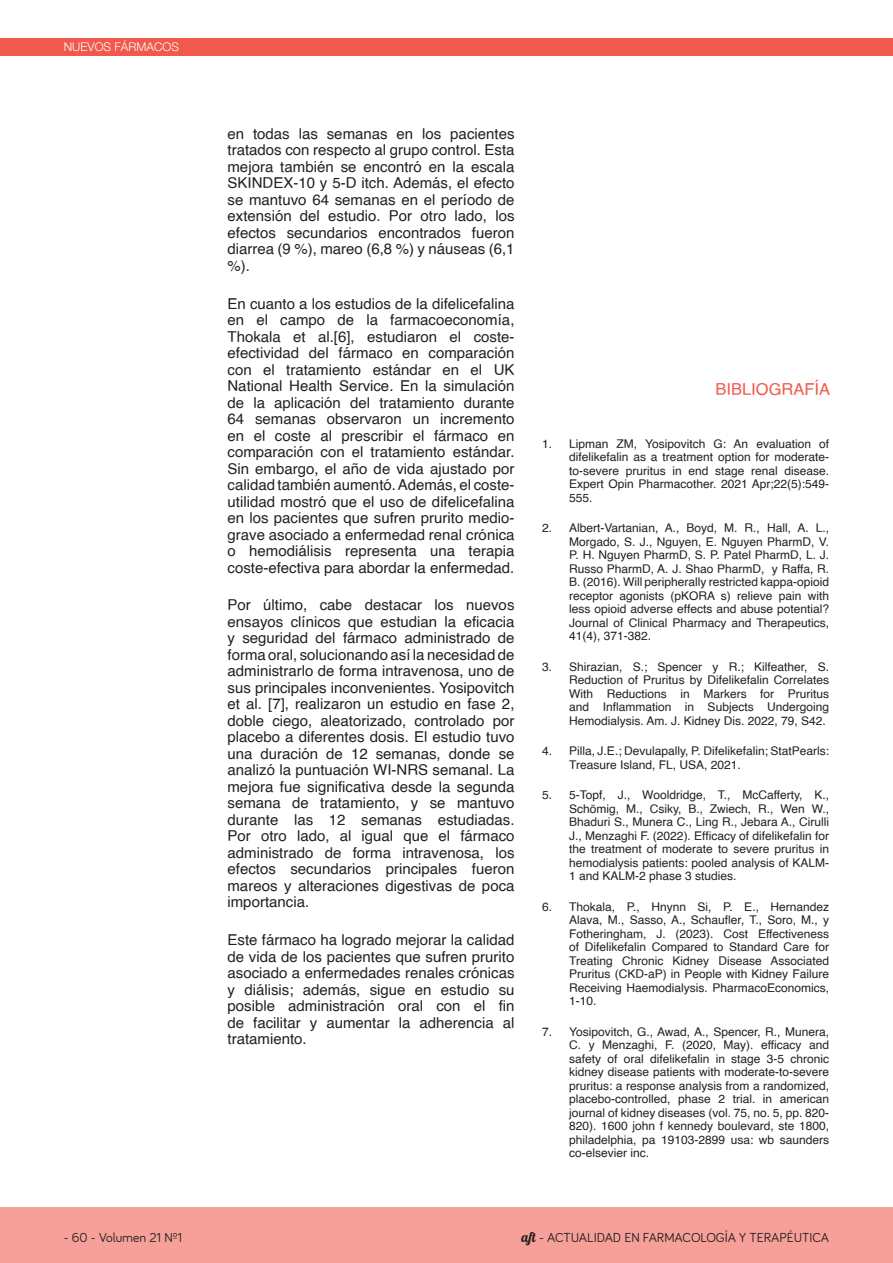
<style>
.page{position:relative;width:893px;height:1263px;background:#fff}
.page>*{position:absolute;margin:0;border:0;box-sizing:border-box;transform-origin:0 0}
.REFERENCIAS_BIBLIOGR{font:16.5px "Helvetica";color:#f0594c}
.ESTANDAR_2{font:15px/16.5px "Helvetica";color:#231f20;text-align:justify}
.NUMERACIÓN{font:13.5px "Bariol";color:#231f20}
.t1{font:12px/13.5px "Helvetica";color:#231f20;text-align:justify}
.t2{font:300 12px "Helvetica Neue";color:#fff}
.s1{font-family:"Lobster 1.4"}
</style>
<div class="page">
<div style="left:0;top:1208px;width:893px;height:55px;background:#f6a099"></div>
<div style="left:0;top:38px;width:893px;height:17px;background:#f0594c"></div>
<p class="t2" style="left:64px;top:40px;width:117px">NUEVOS FÁRMACOS</p>
<p class="ESTANDAR_2" style="left:227px;top:126px;width:289px">en todas las semanas en los pacientes tratados con respecto al grupo control. Esta mejora también se encontró en la escala SKINDEX-10 y 5-D itch. Además, el efecto se mantuvo 64 semanas en el período de extensión del estudio. Por otro lado, los efectos secundarios encontrados fueron diarrea (9 %), mareo (6,8 %) y náuseas (6,1 %).</p>
<p class="ESTANDAR_2" style="left:227px;top:296px;width:289px">En cuanto a los estudios de la difelicefalina en el campo de la farmacoeconomía, Thokala et al.[6], estudiaron el coste&shy;efectividad del fármaco en comparación con el tratamiento estándar en el UK National Health Service. En la simulación de la aplicación del tratamiento durante 64 semanas observaron un incremento en el coste al prescribir el fármaco en comparación con el tratamiento estándar.<br>Sin embargo, el año de vida ajustado por calidad también aumentó. Además, el coste&shy;utilidad mostró que el uso de difelicefalina en los pacientes que sufren prurito medio&shy;grave asociado a enfermedad renal crónica o hemodiálisis representa una terapia coste-efectiva para abordar la enfermedad.</p>
<p class="ESTANDAR_2" style="left:227px;top:597px;width:289px">Por último, cabe destacar los nuevos ensayos clínicos que estudian la eficacia y seguridad del fármaco administrado de forma oral, solucionando así la necesidad de administrarlo de forma intravenosa, uno de sus principales inconvenientes. Yosipovitch et al. [7], realizaron un estudio en fase 2, doble ciego, aleatorizado, controlado por placebo a diferentes dosis. El estudio tuvo una duración de 12 semanas, donde se analizó la puntuación WI-NRS semanal. La mejora fue significativa desde la segunda semana de tratamiento, y se mantuvo durante las 12 semanas estudiadas.<br>Por otro lado, al igual que el fármaco administrado de forma intravenosa, los efectos secundarios principales fueron mareos y alteraciones digestivas de poca importancia.</p>
<p class="ESTANDAR_2" style="left:227px;top:932px;width:289px">Este fármaco ha logrado mejorar la calidad de vida de los pacientes que sufren prurito asociado a enfermedades renales crónicas y diálisis; además, sigue en estudio su posible administración oral con el fin de facilitar y aumentar la adherencia al tratamiento.</p>
<p class="REFERENCIAS_BIBLIOGR" style="left:715px;top:377px;width:116px">BIBLIOGRAFÍA</p>
<p class="t1" style="left:569px;top:437px;width:262px;text-indent:-27px">1. Lipman ZM, Yosipovitch G: An evaluation of difelikefalin as a treatment option for moderate&shy;to-severe pruritus in end stage renal disease.<br>Expert Opin Pharmacother. 2021 Apr;22(5):549- 555.</p>
<p class="t1" style="left:569px;top:521px;width:262px;text-indent:-27px">2. Albert‐Vartanian, A., Boyd, M. R., Hall, A. L., Morgado, S. J., Nguyen, E. Nguyen PharmD, V.<br>P. H. Nguyen PharmD, S. P. Patel PharmD, L. J.<br>Russo PharmD, A. J. Shao PharmD, y Raffa, R.<br>B. (2016). Will peripherally restricted kappa‐opioid receptor agonists (pKORA s) relieve pain with less opioid adverse effects and abuse potential?<br>Journal of Clinical Pharmacy and Therapeutics, 41(4), 371-382.</p>
<p class="t1" style="left:569px;top:660px;width:262px;text-indent:-27px">3. Shirazian, S.; Spencer y R.; Kilfeather, S.<br>Reduction of Pruritus by Difelikefalin Correlates With Reductions in Markers for Pruritus and Inflammation in Subjects Undergoing Hemodialysis. Am. J. Kidney Dis. 2022, 79, S42.</p>
<p class="t1" style="left:569px;top:744px;width:262px;text-indent:-27px">4. Pilla, J.E.; Devulapally, P. Difelikefalin; StatPearls:<br>Treasure Island, FL, USA, 2021.</p>
<p class="t1" style="left:569px;top:788px;width:262px;text-indent:-27px">5. 5-Topf, J., Wooldridge, T., McCafferty, K., Schömig, M., Csiky, B., Zwiech, R., Wen W., Bhaduri S., Munera C., Ling R., Jebara A., Cirulli J., Menzaghi F. (2022). Efficacy of difelikefalin for the treatment of moderate to severe pruritus in hemodialysis patients: pooled analysis of KALM-1 and KALM-2 phase 3 studies.</p>
<p class="t1" style="left:569px;top:900px;width:262px;text-indent:-27px">6. Thokala, P., Hnynn Si, P. E., Hernandez Alava, M., Sasso, A., Schaufler, T., Soro, M., y Fotheringham, J. (2023). Cost Effectiveness of Difelikefalin Compared to Standard Care for Treating Chronic Kidney Disease Associated Pruritus (CKD-aP) in People with Kidney Failure Receiving Haemodialysis. PharmacoEconomics, 1-10.</p>
<p class="t1" style="left:569px;top:1025px;width:262px;text-indent:-27px">7. Yosipovitch, G., Awad, A., Spencer, R., Munera, C. y Menzaghi, F. (2020, May). efficacy and safety of oral difelikefalin in stage 3-5 chronic kidney disease patients with moderate-to-severe pruritus: a response analysis from a randomized, placebo-controlled, phase 2 trial. in american journal of kidney diseases (vol. 75, no. 5, pp. 820- 820). 1600 john f kennedy boulevard, ste 1800, philadelphia, pa 19103-2899 usa: wb saunders co-elsevier inc.</p>
<p class="NUMERACIÓN" style="left:64px;top:1230px;width:120px">- 60 - Volumen 21 Nº1</p>
<p class="NUMERACIÓN" style="left:522px;top:1230px;width:309px"><span class="s1">aft</span> - ACTUALIDAD EN FARMACOLOGÍA Y TERAPÉUTICA</p>
</div>
